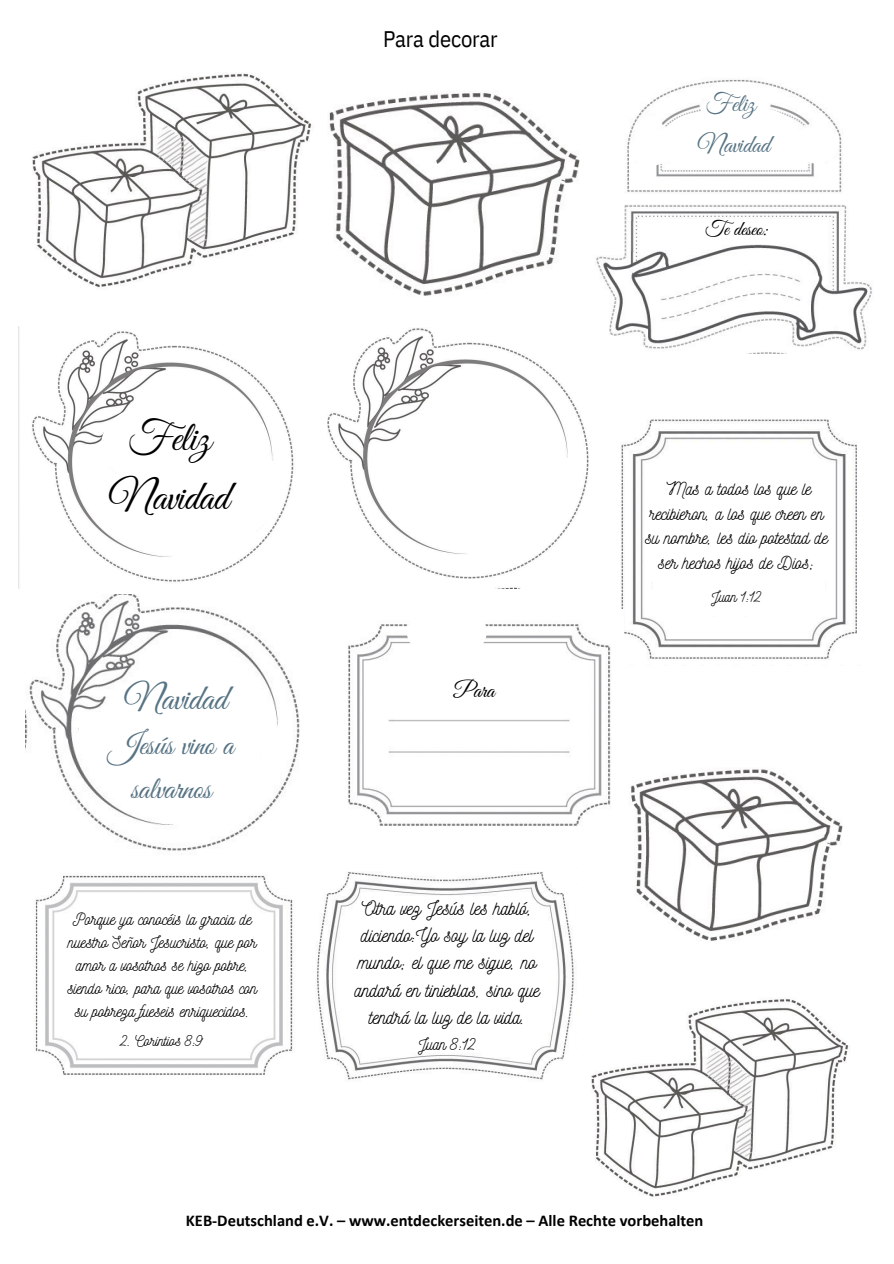
<style>
.page{position:relative;width:894px;height:1264px;background:#fff}
.page>*{position:absolute;margin:0;border:0;box-sizing:border-box;transform-origin:0 0}
.t1{font:42px/58.5px "Great Vibes";letter-spacing:-.01em;color:#000;text-align:center}
.t2{font:36px "Great Vibes";letter-spacing:-.01em;color:#587484}
.t3{font:31.5px/43.8px "Great Vibes";letter-spacing:-.01em;color:#587484;text-align:center}
.t4{font:25.35px "Great Vibes";letter-spacing:-.01em;color:#587484}
.t5{font:22.5px "IBM Plex Sans Cond";letter-spacing:-.01em;color:#000}
.t6{font:22.5px "Great Vibes";color:#000}
.t7{font:20.55px "Great Vibes";letter-spacing:-.01em;color:#000}
.t8{font:19.5px/27.3px "Nickainley";letter-spacing:-.01em;color:#000;text-align:center}
.t9{font:18px/24.8px "Nickainley";letter-spacing:-.01em;color:#000;text-align:center}
.t10{font:16.5px/23px "Nickainley";letter-spacing:-.01em;color:#000;text-align:center}
.t11{font:700 16.5px "Calibri";color:#000}
.t12{font:15px "Nickainley";letter-spacing:-.01em;color:#000}
</style>
<div class="page">
<img style="left:621px;top:419px;width:236px;height:240px">
<img style="left:32px;top:73px;width:280px;height:215px">
<img style="left:18px;top:326px;width:571px;height:263px">
<img style="left:329px;top:92px;width:250px;height:204px">
<img style="left:25px;top:594px;width:275px;height:257px">
<img style="left:348px;top:609px;width:275px;height:217px">
<img style="left:35px;top:875px;width:258px;height:200px">
<img style="left:317px;top:872px;width:257px;height:208px">
<img style="left:596px;top:79px;width:276px;height:275px">
<img style="left:591px;top:999px;width:258px;height:198px">
<img style="left:631px;top:769px;width:211px;height:172px">
<div style="left:446px;top:684px;width:63px;height:29px;background:#fff"></div>
<div style="left:79px;top:711px;width:186px;height:29px;background:#fff"></div>
<div style="left:89px;top:711px;width:186px;height:29px;background:#fff"></div>
<div style="left:95px;top:734px;width:165px;height:41px;background:#fff"></div>
<div style="left:101px;top:704px;width:164px;height:46px;background:#fff"></div>
<svg style="left:628px;top:82px;width:208px;height:86px"></svg>
<div style="left:661px;top:219px;width:149px;height:21px;background:#fff"></div>
<svg style="left:406px;top:609px;width:80px;height:51px"></svg>
<svg style="left:101px;top:403px;width:175px;height:142px"></svg>
<div style="left:653px;top:459px;width:171px;height:156px;background:#fff"></div>
<div style="left:361px;top:901px;width:171px;height:148px;background:#fff"></div>
<div style="left:79px;top:908px;width:173px;height:143px;background:#fff"></div>
<div style="left:89px;top:895px;width:151px;height:47px;background:#fff"></div>
<div style="left:67px;top:919px;width:173px;height:77px;background:#fff"></div>
<h3 class="t5" style="left:383px;top:24px;width:116px">Para decorar</h3>
<p class="t1" style="left:109px;top:411px;width:122px">Feliz<br>Navidad</p>
<p class="t2" style="left:124px;top:678px;width:104px">Navidad</p>
<p class="t3" style="left:109px;top:724px;width:126px">Jesús vino a salvarnos</p>
<p class="t10" style="left:67px;top:907px;width:191px">Porque ya conocéis la gracia de nuestro Señor Jesucristo, que por amor a vosotros se hizo pobre, siendo rico, para que vosotros con su pobreza fueseis enriquecidos.</p>
<p class="t12" style="left:121px;top:1031px;width:84px">2. Corintios 8:9</p>
<p class="t6" style="left:453px;top:677px;width:43px">Para</p>
<h3 class="t8" style="left:354px;top:893px;width:187px">Otra vez Jesús les habló, diciendo:Yo soy la luz del mundo; el que me sigue, no andará en tinieblas, sino que tendrá la luz de la vida.</h3>
<p class="t10" style="left:418px;top:1031px;width:59px">Juan 8:12</p>
<p class="t4" style="left:705px;top:89px;width:52px">Feliz</p>
<p class="t4" style="left:697px;top:130px;width:74px">Navidad</p>
<p class="t7" style="left:704px;top:218px;width:65px">Te deseo:</p>
<p class="t9" style="left:644px;top:475px;width:184px">Mas a todos los que le recibieron, a los que creen en su nombre, les dio potestad de ser hechos hijos de Dios;</p>
<p class="t12" style="left:711px;top:587px;width:52px">Juan 1:12</p>
<p class="t11" style="left:186px;top:1213px;width:519px">KEB-Deutschland e.V. – www.entdeckerseiten.de – Alle Rechte vorbehalten</p>
</div>
